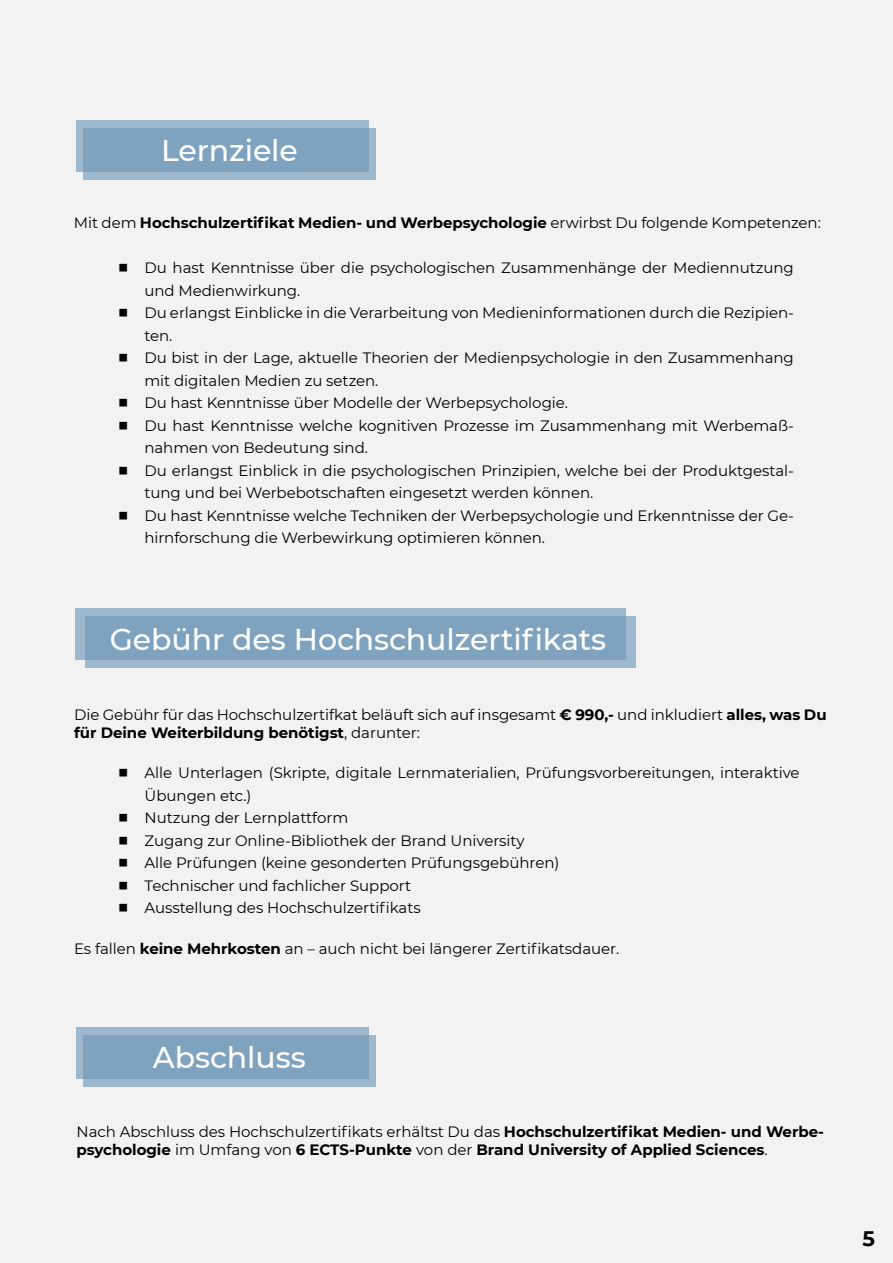
<style>
.page{position:relative;width:893px;height:1263px;background:#f2f2f2}
.page>*{position:absolute;margin:0;border:0;box-sizing:border-box;transform-origin:0 0}
.t1{font:500 30px "Montserrat";letter-spacing:-.005em;color:#fff}
.t2{font:700 21px "Montserrat";color:#000}
.t3{font:15px/22.5px "Montserrat";letter-spacing:-.005em;color:#000}
.t4{font:700 15px/18px "Montserrat";letter-spacing:-.005em;color:#000}
.s1{font-weight:400}
.s2{font-weight:700;font-size:19.5px}
.s3{font-weight:700}
</style>
<div class="page">
<div style="left:76px;top:608px;width:550px;height:52px;background:#9db8cc"></div>
<svg style="left:85px;top:616px;width:551px;height:52px;fill:#7fa3bf"></svg>
<div style="left:76px;top:1027px;width:292px;height:52px;background:#9db8cc"></div>
<svg style="left:84px;top:1035px;width:292px;height:52px;fill:#7fa3bf"></svg>
<div style="left:76px;top:120px;width:293px;height:52px;background:#9db8cc"></div>
<svg style="left:84px;top:128px;width:292px;height:52px;fill:#7fa3bf"></svg>
<h1 class="t1" style="left:161px;top:129px;width:138px">Lernziele</h1>
<p class="t4" style="left:74px;top:213px;width:749px"><span class="s1">Mit dem</span> Hochschulzertifikat Medien- und Werbepsychologie <span class="s1">erwirbst Du folgende Kompetenzen:</span></p>
<p class="t3" style="left:144px;top:256px;width:651px;text-indent:-27px"><span class="s2">■</span> Du hast Kenntnisse über die psychologischen Zusammenhänge der Mediennutzung und Medienwirkung.</p>
<p class="t3" style="left:144px;top:301px;width:651px;text-indent:-27px"><span class="s2">■</span> Du erlangst Einblicke in die Verarbeitung von Medieninformationen durch die Rezipien&shy;ten.</p>
<p class="t3" style="left:144px;top:346px;width:651px;text-indent:-27px"><span class="s2">■</span> Du bist in der Lage, aktuelle Theorien der Medienpsychologie in den Zusammenhang mit digitalen Medien zu setzen.</p>
<p class="t3" style="left:117px;top:391px;width:452px"><span class="s2">■</span> Du hast Kenntnisse über Modelle der Werbepsychologie.</p>
<p class="t3" style="left:144px;top:413px;width:651px;text-indent:-27px"><span class="s2">■</span> Du hast Kenntnisse welche kognitiven Prozesse im Zusammenhang mit Werbemaß&shy;nahmen von Bedeutung sind.</p>
<p class="t3" style="left:144px;top:458px;width:651px;text-indent:-27px"><span class="s2">■</span> Du erlangst Einblick in die psychologischen Prinzipien, welche bei der Produktgestal&shy;tung und bei Werbebotschaften eingesetzt werden können.</p>
<p class="t3" style="left:144px;top:503px;width:651px;text-indent:-27px"><span class="s2">■</span> Du hast Kenntnisse welche Techniken der Werbepsychologie und Erkenntnisse der Ge&shy;hirnforschung die Werbewirkung optimieren können.</p>
<h1 class="t1" style="left:110px;top:618px;width:498px">Gebühr des Hochschulzertifikats</h1>
<p class="t3" style="left:74px;top:705px;width:754px;line-height:18px">Die Gebühr für das Hochschulzertifkat beläuft sich auf insgesamt <span class="s3">€ 990,-</span> und inkludiert <span class="s3">alles, was Du für Deine Weiterbildung benötigst</span>, darunter:</p>
<p class="t3" style="left:145px;top:761px;width:656px;text-indent:-27px"><span class="s2">■</span> Alle Unterlagen (Skripte, digitale Lernmaterialien, Prüfungsvorbereitungen, interaktive<br>Übungen etc.)</p>
<p class="t3" style="left:118px;top:806px;width:232px"><span class="s2">■</span> Nutzung der Lernplattform</p>
<p class="t3" style="left:118px;top:828px;width:408px"><span class="s2">■</span> Zugang zur Online-Bibliothek der Brand University</p>
<p class="t3" style="left:118px;top:851px;width:443px"><span class="s2">■</span> Alle Prüfungen (keine gesonderten Prüfungsgebühren)</p>
<p class="t3" style="left:118px;top:873px;width:295px"><span class="s2">■</span> Technischer und fachlicher Support</p>
<p class="t3" style="left:118px;top:896px;width:305px"><span class="s2">■</span> Ausstellung des Hochschulzertifikats</p>
<p class="t3" style="left:74px;top:936px;width:547px">Es fallen <span class="s3">keine Mehrkosten</span> an – auch nicht bei längerer Zertifikatsdauer.</p>
<h1 class="t1" style="left:153px;top:1036px;width:154px">Abschluss</h1>
<p class="t4" style="left:77px;top:1121px;width:749px"><span class="s1">Nach Abschluss des Hochschulzertifikats erhältst Du das</span> Hochschulzertifikat Medien- und Werbe&shy;psychologie <span class="s1">im Umfang von</span> 6 ECTS-Punkte <span class="s1">von der</span> Brand University of Applied Sciences<span class="s1">.</span></p>
<h2 class="t2" style="left:862px;top:1223px;width:14px">5</h2>
</div>
